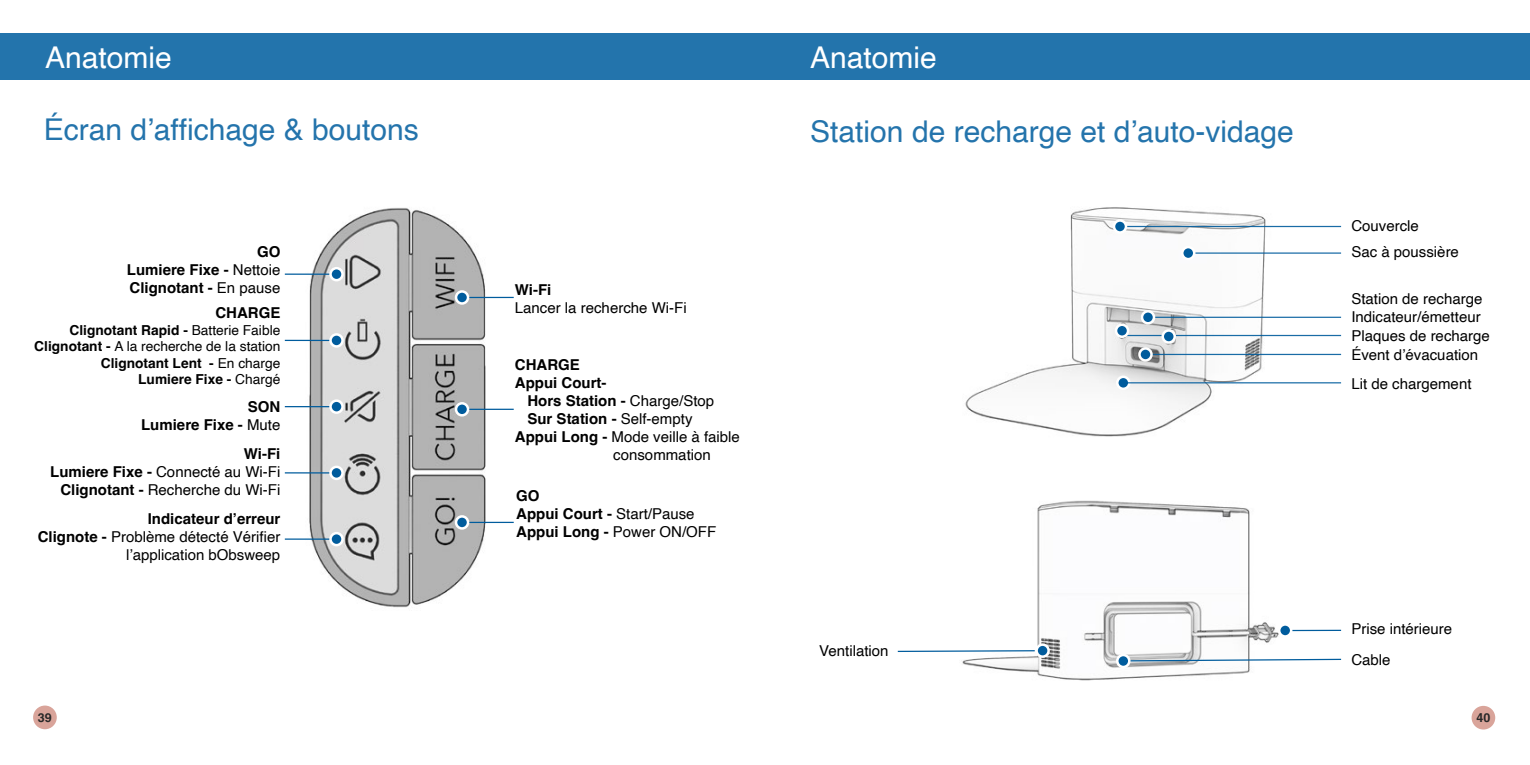
<style>
.page{position:relative;width:1530px;height:765px;background:#fff}
.page>*{position:absolute;margin:0;border:0;box-sizing:border-box;transform-origin:0 0}
.t1{font:30px "Helvetica";color:#2474ac}
.t2{font:30px "Helvetica";color:#fff}
.t3{font:15px/18px "Helvetica";color:#000}
.t4{font:700 15px/18px "Helvetica";color:#000}
.t5{font:700 13.75px/16.5px "Helvetica";color:#000;text-align:right}
.t6{font:700 12.5px "Helvetica";color:#282828}
.s1{font-weight:400}
.s2{font-weight:700}
</style>
<div class="page">
<div style="left:0;top:33px;width:765px;height:46px;background:#2374ac"></div>
<div style="left:765px;top:33px;width:765px;height:46px;background:#2374ac"></div>
<img style="left:292px;top:208px;width:218px;height:400px">
<hr style="left:466px;top:297px;width:48px;height:1px;background:#005c9d">
<svg style="left:456px;top:291px;width:12px;height:12px"></svg>
<div style="left:455px;top:290px;width:14px;height:15px;border:2px solid #fff;border-radius:50%"></div>
<hr style="left:466px;top:409px;width:48px;height:1px;background:#005c9d">
<svg style="left:456px;top:403px;width:12px;height:12px"></svg>
<div style="left:455px;top:402px;width:14px;height:15px;border:2px solid #fff;border-radius:50%"></div>
<hr style="left:466px;top:522px;width:48px;height:1px;background:#005c9d">
<svg style="left:456px;top:516px;width:12px;height:12px"></svg>
<div style="left:455px;top:515px;width:14px;height:15px;border:2px solid #fff;border-radius:50%"></div>
<hr style="left:285px;top:274px;width:48px;height:1px;background:#005c9d">
<svg style="left:331px;top:268px;width:12px;height:12px"></svg>
<div style="left:329px;top:267px;width:15px;height:14px;border:2px solid #fff;border-radius:50%"></div>
<hr style="left:285px;top:340px;width:48px;height:1px;background:#005c9d">
<svg style="left:331px;top:334px;width:12px;height:12px"></svg>
<div style="left:329px;top:333px;width:15px;height:15px;border:2px solid #fff;border-radius:50%"></div>
<hr style="left:285px;top:406px;width:48px;height:1px;background:#005c9d">
<svg style="left:331px;top:401px;width:12px;height:12px"></svg>
<div style="left:329px;top:399px;width:15px;height:15px;border:2px solid #fff;border-radius:50%"></div>
<hr style="left:285px;top:472px;width:48px;height:2px;background:#005c9d">
<svg style="left:331px;top:467px;width:12px;height:12px"></svg>
<div style="left:329px;top:466px;width:15px;height:14px;border:2px solid #fff;border-radius:50%"></div>
<hr style="left:285px;top:538px;width:48px;height:2px;background:#005c9d">
<svg style="left:331px;top:533px;width:12px;height:12px"></svg>
<div style="left:329px;top:532px;width:15px;height:14px;border:2px solid #fff;border-radius:50%"></div>
<img style="left:965px;top:207px;width:307px;height:230px">
<img style="left:961px;top:500px;width:318px;height:181px">
<svg style="left:897px;top:649px;width:138px;height:4px"></svg>
<svg style="left:1037px;top:645px;width:12px;height:12px"></svg>
<div style="left:1035px;top:643px;width:15px;height:15px;border:2px solid #fff;border-radius:50%"></div>
<svg style="left:1131px;top:658px;width:211px;height:4px"></svg>
<svg style="left:1117px;top:655px;width:12px;height:12px"></svg>
<div style="left:1116px;top:654px;width:15px;height:14px;border:2px solid #fff;border-radius:50%"></div>
<hr style="left:1283px;top:630px;width:58px;height:1px;background:#005c9d">
<svg style="left:1279px;top:624px;width:12px;height:12px"></svg>
<div style="left:1278px;top:623px;width:14px;height:15px;border:2px solid #fff;border-radius:50%"></div>
<svg style="left:1117px;top:377px;width:12px;height:12px"></svg>
<div style="left:1116px;top:376px;width:15px;height:14px;border:2px solid #fff;border-radius:50%"></div>
<hr style="left:1127px;top:382px;width:214px;height:1px;background:#005c9d">
<hr style="left:1148px;top:354px;width:193px;height:1px;background:#005c9d">
<hr style="left:1119px;top:335px;width:222px;height:1px;background:#005c9d">
<svg style="left:1163px;top:331px;width:12px;height:12px"></svg>
<div style="left:1161px;top:329px;width:15px;height:15px;border:2px solid #fff;border-radius:50%"></div>
<svg style="left:1140px;top:348px;width:12px;height:12px"></svg>
<div style="left:1138px;top:347px;width:15px;height:15px;border:2px solid #fff;border-radius:50%"></div>
<hr style="left:1119px;top:226px;width:222px;height:1px;background:#005c9d">
<hr style="left:1188px;top:252px;width:153px;height:2px;background:#005c9d">
<div style="left:1182px;top:247px;width:12px;height:12px;background:#005c9d;border-radius:50%"></div>
<div style="left:1181px;top:246px;width:14px;height:14px;border:2px solid #fff;border-radius:50%"></div>
<svg style="left:1114px;top:220px;width:12px;height:13px"></svg>
<div style="left:1113px;top:219px;width:14px;height:15px;border:2px solid #fff;border-radius:50%"></div>
<svg style="left:1116px;top:325px;width:12px;height:12px"></svg>
<div style="left:1115px;top:323px;width:14px;height:15px;border:2px solid #fff;border-radius:50%"></div>
<hr style="left:1141px;top:317px;width:200px;height:1px;background:#005c9d">
<svg style="left:1142px;top:311px;width:12px;height:12px"></svg>
<div style="left:1141px;top:310px;width:14px;height:15px;border:2px solid #fff;border-radius:50%"></div>
<div style="left:1472px;top:706px;width:23px;height:24px;background:#d9a49a;border-radius:50%"></div>
<div style="left:33px;top:706px;width:24px;height:23px;background:#d9a49a;border-radius:50%"></div>
<h1 class="t2" style="left:45px;top:34px;width:128px">Anatomie</h1>
<h1 class="t2" style="left:810px;top:34px;width:128px">Anatomie</h1>
<h1 class="t1" style="left:44px;top:107px;width:377px">Écran d’affichage &amp; boutons</h1>
<h1 class="t1" style="left:810px;top:108px;width:485px">Station de recharge et d’auto-vidage</h1>
<p class="t4" style="left:127px;top:245px;width:155px;text-align:justify;text-indent:130px">GO Lumiere Fixe - <span class="s1">Nettoie </span>Clignotant - <span class="s1">En pause</span></p>
<p class="t4" style="left:215px;top:306px;width:66px">CHARGE</p>
<p class="t5" style="left:34px;top:323px;width:248px">Clignotant Rapid - <span class="s1">Batterie Faible<br></span>Clignotant - <span class="s1">A la recherche de la station<br></span>Clignotant Lent - <span class="s1">En charge<br></span>Lumiere Fixe - <span class="s1">Chargé</span></p>
<p class="t4" style="left:141px;top:400px;width:141px;text-align:right">SON<br>Lumiere Fixe - <span class="s1">Mute</span></p>
<p class="t3" style="left:50px;top:445px;width:232px;text-align:right"><span class="s2">Wi-Fi<br>Lumiere Fixe -</span> Connecté au Wi-Fi<br><span class="s2">Clignotant -</span> Recherche du Wi-Fi</p>
<p class="t3" style="left:38px;top:510px;width:244px;text-align:right"><span class="s2">Indicateur d’erreur<br>Clignote -</span> Problème détecté Vérifier l’application bObsweep</p>
<p class="t4" style="left:515px;top:283px;width:38px">Wi-Fi</p>
<p class="t3" style="left:515px;top:299px;width:173px">Lancer la recherche Wi-Fi</p>
<p class="t4" style="left:515px;top:357px;width:66px">CHARGE</p>
<p class="t4" style="left:515px;top:375px;width:93px">Appui Court-</p>
<p class="t4" style="left:527px;top:393px;width:188px">Hors Station - <span class="s1">Charge/Stop</span></p>
<p class="t4" style="left:527px;top:411px;width:167px">Sur Station - <span class="s1">Self-empty</span></p>
<p class="t3" style="left:515px;top:428px;width:227px"><span class="s2">Appui Long -</span> Mode veille à faible</p>
<p class="t3" style="left:613px;top:446px;width:99px">consommation</p>
<p class="t4" style="left:516px;top:488px;width:201px">GO<br>Appui Court - <span class="s1">Start/Pause<br></span>Appui Long - <span class="s1">Power ON/OFF</span></p>
<p class="t3" style="left:819px;top:642px;width:71px">Ventilation</p>
<p class="t3" style="left:1351px;top:212px;width:109px;line-height:26.6px">Couvercle<br>Sac à poussière</p>
<p class="t3" style="left:1351px;top:290px;width:132px">Station de recharge<br>Indicateur/émetteur</p>
<p class="t3" style="left:1351px;top:327px;width:140px;line-height:19px">Plaques de recharge<br>Évent d’évacuation</p>
<p class="t3" style="left:1351px;top:375px;width:122px">Lit de chargement</p>
<p class="t3" style="left:1351px;top:621px;width:102px">Prise intérieure</p>
<p class="t3" style="left:1351px;top:651px;width:41px">Cable</p>
<p class="t6" style="left:38px;top:710px;width:15px">39</p>
<p class="t6" style="left:1476px;top:710px;width:15px">40</p>
</div>
